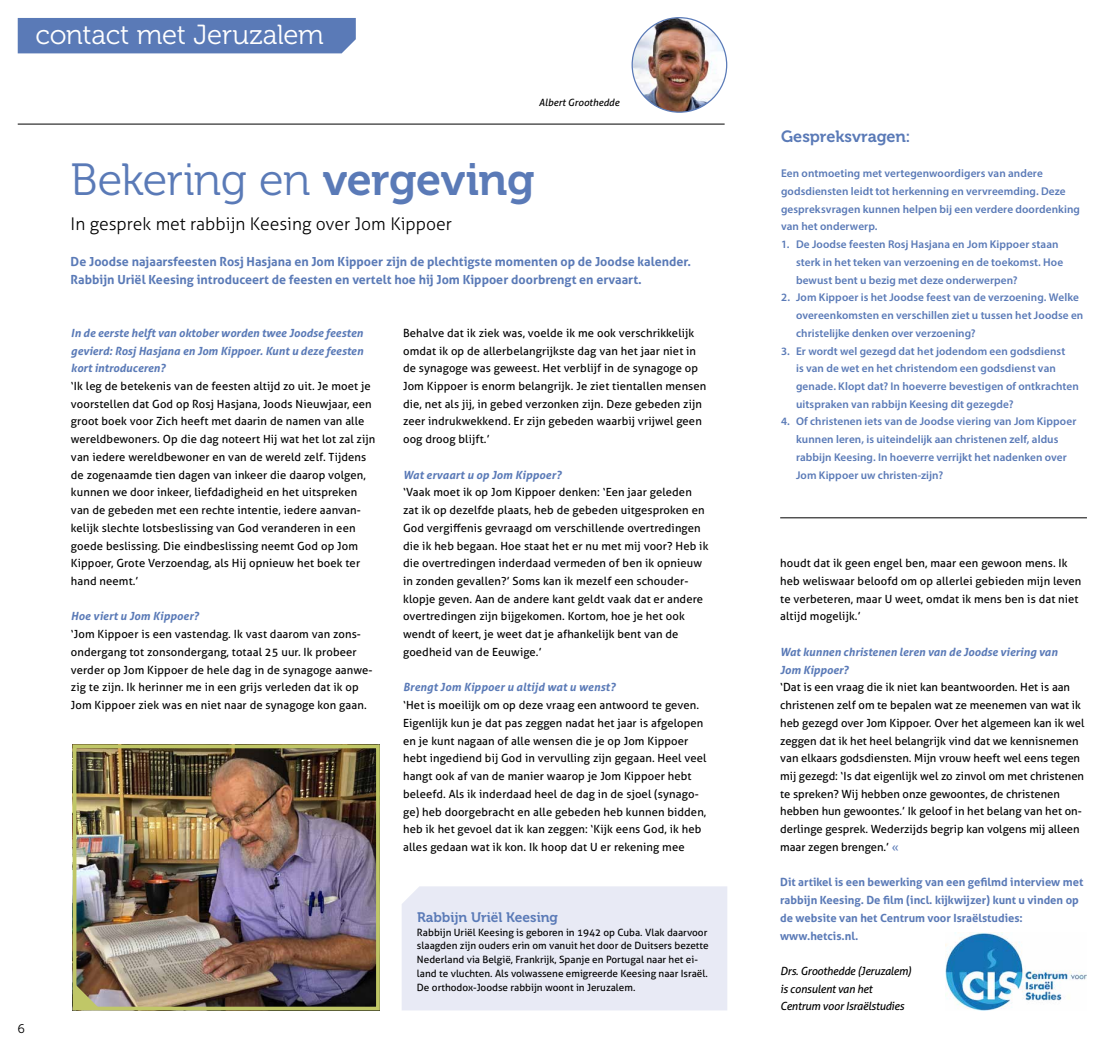
<style>
.page{position:relative;width:1111px;height:1053px;background:#fff}
.page>*{position:absolute;margin:0;border:0;box-sizing:border-box;transform-origin:0 0}
.t1{font:45px "Museo 300";letter-spacing:-.015em;color:#5a7ab7}
.t2{font:27.5px "Museo 300";letter-spacing:-.01em;color:#fff}
.t3{font:300 17.5px "Aller";color:#000}
.t4{font:16.25px "Museo 700";letter-spacing:-.005em;color:#5a7ab7}
.t5{font:13.75px "Museo 700";color:#5a7ab7}
.t6{font:700 12.5px/17.8px "Aller";color:#5a7ab7}
.t7{font:12.5px "Museo 300";color:#000}
.t8{font:11.25px/17.8px "Aller";letter-spacing:.01em;color:#000}
.t9{font:600 11.25px/17.8px "Myriad Pro";letter-spacing:.005em;color:#5a7ab7}
.t10{font:italic 700 11.25px/17.8px "Aller";color:#5a7ab7;text-align:justify}
.t11{font:700 11.25px/17.8px "Aller";color:#5a7ab7}
.t12{font:italic 11.25px/17.8px "Aller";letter-spacing:-.02em;color:#000}
.t13{font:10px/13.8px "Aller";color:#000}
.t14{font:italic 10px "Aller";color:#000}
.s1{font-family:"Museo 700"}
.s2{color:#5a7ab7}
</style>
<div class="page">
<img style="left:945px;top:932px;width:141px;height:78px">
<img style="left:632px;top:18px;width:94px;height:94px;border-radius:47px">
<img style="left:78px;top:749px;width:297px;height:256px">
<div style="left:73px;top:744px;width:307px;height:266px;border:4px solid #c0c767"></div>
<div style="left:18px;top:18px;width:338px;height:35px;background:#5a7ab7"></div>
<hr style="left:18px;top:124px;width:706px;height:1px;background:#000">
<hr style="left:780px;top:517px;width:306px;height:1px;background:#000">
<svg style="left:74px;top:983px;width:25px;height:24px"></svg>
<div style="left:402px;top:886px;width:325px;height:124px;background:#e8eaf5"></div>
<h2 class="t2" style="left:35px;top:19px;width:290px">contact met Jeruzalem</h2>
<p class="t14" style="left:538px;top:97px;width:82px">Albert Groothedde</p>
<h1 class="t1" style="left:71px;top:155px;width:465px">Bekering en <span class="s1">vergeving</span></h1>
<h3 class="t3" style="left:71px;top:214px;width:383px">In gesprek met rabbijn Keesing over Jom Kippoer</h3>
<p class="t6" style="left:71px;top:252px;width:621px">De Joodse najaarsfeesten Rosj Hasjana en Jom Kippoer zijn de plechtigste momenten op de Joodse kalender.<br>Rabbijn Uriël Keesing introduceert de feesten en vertelt hoe hij Jom Kippoer doorbrengt en ervaart.</p>
<p class="t10" style="left:71px;top:324px;width:294px">In de eerste helft van oktober worden twee Joodse feesten gevierd: Rosj Hasjana en Jom Kippoer. Kunt u deze feesten kort introduceren?</p>
<p class="t8" style="left:71px;top:377px;width:306px">‘Ik leg de betekenis van de feesten altijd zo uit. Je moet je voorstellen dat God op Rosj Hasjana, Joods Nieuwjaar, een groot boek voor Zich heeft met daarin de namen van alle wereldbewoners. Op die dag noteert Hij wat het lot zal zijn van iedere wereldbewoner en van de wereld zelf. Tijdens de zogenaamde tien dagen van inkeer die daarop volgen, kunnen we door inkeer, liefdadigheid en het uitspreken van de gebeden met een rechte intentie, iedere aanvan&shy;kelijk slechte lotsbeslissing van God veranderen in een goede beslissing. Die eindbeslissing neemt God op Jom Kippoer, Grote Verzoendag, als Hij opnieuw het boek ter hand neemt.’</p>
<p class="t10" style="left:71px;top:607px;width:129px">Hoe viert u Jom Kippoer?</p>
<p class="t8" style="left:71px;top:625px;width:303px">‘Jom Kippoer is een vastendag. Ik vast daarom van zons&shy;ondergang tot zonsondergang, totaal 25 uur. Ik probeer verder op Jom Kippoer de hele dag in de synagoge aanwe&shy;zig te zijn. Ik herinner me in een grijs verleden dat ik op Jom Kippoer ziek was en niet naar de synagoge kon gaan.</p>
<p class="t8" style="left:403px;top:324px;width:305px">Behalve dat ik ziek was, voelde ik me ook verschrikkelijk omdat ik op de allerbelangrijkste dag van het jaar niet in de synagoge was geweest. Het verblijf in de synagoge op Jom Kippoer is enorm belangrijk. Je ziet tientallen mensen die, net als jij, in gebed verzonken zijn. Deze gebeden zijn zeer indrukwekkend. Er zijn gebeden waarbij vrijwel geen oog droog blijft.’</p>
<p class="t10" style="left:403px;top:465px;width:160px">Wat ervaart u op Jom Kippoer?</p>
<p class="t8" style="left:403px;top:483px;width:307px">‘Vaak moet ik op Jom Kippoer denken: ‘Een jaar geleden zat ik op dezelfde plaats, heb de gebeden uitgesproken en God vergiffenis gevraagd om verschillende overtredingen die ik heb begaan. Hoe staat het er nu met mij voor? Heb ik die overtredingen inderdaad vermeden of ben ik opnieuw in zonden gevallen?’ Soms kan ik mezelf een schouder&shy;klopje geven. Aan de andere kant geldt vaak dat er andere overtredingen zijn bijgekomen. Kortom, hoe je het ook wendt of keert, je weet dat je afhankelijk bent van de goedheid van de Eeuwige.’</p>
<p class="t10" style="left:403px;top:678px;width:214px">Brengt Jom Kippoer u altijd wat u wenst?</p>
<p class="t8" style="left:403px;top:696px;width:305px">‘Het is moeilijk om op deze vraag een antwoord te geven.<br>Eigenlijk kun je dat pas zeggen nadat het jaar is afgelopen en je kunt nagaan of alle wensen die je op Jom Kippoer hebt ingediend bij God in vervulling zijn gegaan. Heel veel hangt ook af van de manier waarop je Jom Kippoer hebt beleefd. Als ik inderdaad heel de dag in de sjoel (synago&shy;ge) heb doorgebracht en alle gebeden heb kunnen bidden, heb ik het gevoel dat ik kan zeggen: ‘Kijk eens God, ik heb alles gedaan wat ik kon. Ik hoop dat U er rekening mee</p>
<p class="t7" style="left:18px;top:1021px;width:9px">6</p>
<p class="t5" style="left:417px;top:909px;width:142px">Rabbijn Uriël Keesing</p>
<p class="t13" style="left:417px;top:925px;width:293px">Rabbijn Uriël Keesing is geboren in 1942 op Cuba. Vlak daarvoor slaagden zijn ouders erin om vanuit het door de Duitsers bezette Nederland via België, Frankrijk, Spanje en Portugal naar het ei&shy;land te vluchten. Als volwassene emigreerde Keesing naar Israël.<br>De orthodox-Joodse rabbijn woont in Jeruzalem.</p>
<h3 class="t4" style="left:780px;top:127px;width:131px">Gespreksvragen:</h3>
<p class="t9" style="left:780px;top:164px;width:300px">Een ontmoeting met vertegenwoordigers van andere godsdiensten leidt tot herkenning en vervreemding. Deze gespreksvragen kunnen helpen bij een verdere doordenking van het onderwerp.</p>
<p class="t9" style="left:795px;top:235px;width:268px;text-indent:-15px">1. De Joodse feesten Rosj Hasjana en Jom Kippoer staan sterk in het teken van verzoening en de toekomst. Hoe bewust bent u bezig met deze onderwerpen?</p>
<p class="t9" style="left:795px;top:288px;width:289px;text-indent:-15px">2. Jom Kippoer is het Joodse feest van de verzoening. Welke overeenkomsten en verschillen ziet u tussen het Joodse en christelijke denken over verzoening?</p>
<p class="t9" style="left:795px;top:341px;width:284px;text-indent:-15px">3. Er wordt wel gezegd dat het jodendom een godsdienst<br>is van de wet en het christendom een godsdienst van genade. Klopt dat? In hoeverre bevestigen of ontkrachten uitspraken van rabbijn Keesing dit gezegde?</p>
<p class="t9" style="left:795px;top:412px;width:282px;text-indent:-15px">4. Of christenen iets van de Joodse viering van Jom Kippoer kunnen leren, is uiteindelijk aan christenen zelf, aldus rabbijn Keesing. In hoeverre verrijkt het nadenken over Jom Kippoer uw christen-zijn?</p>
<p class="t8" style="left:780px;top:554px;width:302px">houdt dat ik geen engel ben, maar een gewoon mens. Ik heb weliswaar beloofd om op allerlei gebieden mijn leven te verbeteren, maar U weet, omdat ik mens ben is dat niet altijd mogelijk.’</p>
<p class="t10" style="left:780px;top:643px;width:279px">Wat kunnen christenen leren van de Joodse viering van<br>Jom Kippoer?</p>
<p class="t8" style="left:780px;top:678px;width:305px">‘Dat is een vraag die ik niet kan beantwoorden. Het is aan christenen zelf om te bepalen wat ze meenemen van wat ik heb gezegd over Jom Kippoer. Over het algemeen kan ik wel zeggen dat ik het heel belangrijk vind dat we kennisnemen van elkaars godsdiensten. Mijn vrouw heeft wel eens tegen mij gezegd: ‘Is dat eigenlijk wel zo zinvol om met christenen te spreken? Wij hebben onze gewoontes, de christenen hebben hun gewoontes.’ Ik geloof in het belang van het on&shy;derlinge gesprek. Wederzijds begrip kan volgens mij alleen maar zegen brengen.’ <span class="s2">«</span></p>
<p class="t11" style="left:780px;top:873px;width:304px">Dit artikel is een bewerking van een gefilmd interview met rabbijn Keesing. De film (incl. kijkwijzer) kunt u vinden op de website van het Centrum voor Israëlstudies: www.hetcis.nl.</p>
<p class="t12" style="left:780px;top:961px;width:133px">Drs. Groothedde (Jeruzalem) is consulent van het<br>Centrum voor Israëlstudies</p>
</div>
